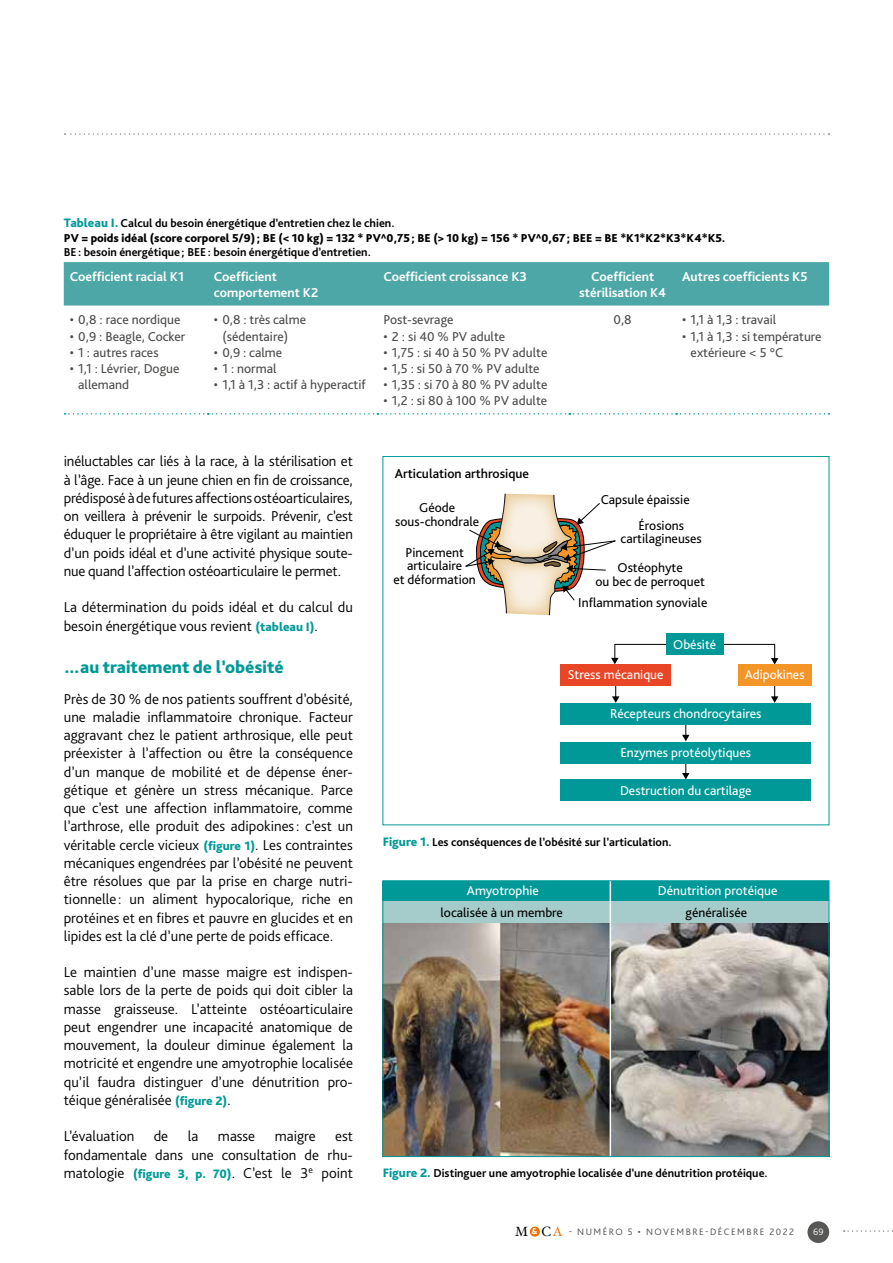
<style>
.page{position:relative;width:893px;height:1263px;background:#fff}
.page>*{position:absolute;margin:0;border:0;box-sizing:border-box;transform-origin:0 0}
.t1{font:800 18px "Bliss Pro";color:#009998}
.t2{font:300 15px/18.3px "Bliss Pro";color:#000;text-align:justify}
.t3{font:13.5px/16.2px "Bliss Pro";color:#4a4a49}
.t4{font:13.5px/13.5px "Bliss Pro";color:#000}
.t5{font:13.5px "Bliss Pro";color:#fff}
.t6{font:700 13.5px/16.2px "Bliss Pro";color:#fff}
.t7{font:500 13.5px "Bliss Pro";color:#000}
.t8{font:13.35px "Hoefler Text";color:#000}
.t9{font:700 12px "Bliss Pro";color:#000}
.t10{font:800 12px/14.4px "Bliss Pro";color:#000}
.t11{font:300 9.75px "Bliss Pro";letter-spacing:.15em;color:#4a4a49}
.t12{font:300 9.75px "Bliss Pro";color:#fff}
.s1{font-size:12.75px;color:#009998}
.s2{font-weight:700}
.s3{font-weight:800;font-size:12.75px;color:#009998}
.s4{font-family:"Interstate";font-weight:700;font-size:8.1px;color:#fff}
.s5{font-family:"Hoefler Text";font-weight:400;font-size:13.35px;color:#ee7203}
</style>
<div class="page">
<div style="left:807px;top:1221px;width:22px;height:22px;background:#575756;border-radius:50%"></div>
<div style="left:530px;top:1226px;width:10px;height:11px;background:#ee7203;border-radius:50%"></div>
<svg style="left:844px;top:1230px;width:49px;height:2px"></svg>
<svg style="left:65px;top:133px;width:764px;height:2px"></svg>
<div style="left:64px;top:262px;width:765px;height:44px;background:#4da7a6"></div>
<svg style="left:65px;top:413px;width:764px;height:2px"></svg>
<svg style="left:771px;top:686px;width:7px;height:17px"></svg>
<svg style="left:612px;top:686px;width:7px;height:17px"></svg>
<svg style="left:682px;top:724px;width:7px;height:17px"></svg>
<svg style="left:682px;top:763px;width:7px;height:16px"></svg>
<div style="left:614px;top:644px;width:161px;height:15px;border:1px solid #000"></div>
<svg style="left:771px;top:658px;width:7px;height:6px"></svg>
<svg style="left:611px;top:658px;width:8px;height:6px"></svg>
<div style="left:738px;top:664px;width:73px;height:22px;background:#f49528"></div>
<div style="left:560px;top:664px;width:111px;height:22px;background:#e84626"></div>
<div style="left:560px;top:703px;width:251px;height:21px;background:#009998"></div>
<div style="left:560px;top:742px;width:251px;height:21px;background:#009998"></div>
<div style="left:560px;top:779px;width:251px;height:22px;background:#009998"></div>
<div style="left:666px;top:634px;width:57px;height:21px;background:#009998"></div>
<svg style="left:465px;top:493px;width:151px;height:123px"></svg>
<img style="left:385px;top:922px;width:442px;height:233px">
<div style="left:383px;top:881px;width:446px;height:20px;background:#009998"></div>
<div style="left:383px;top:901px;width:446px;height:21px;background:#a5cbcb"></div>
<hr style="left:610px;top:881px;width:1px;height:275px;background:#fff">
<div style="left:383px;top:880px;width:446px;height:277px;border:1px solid #009998"></div>
<p class="t10" style="left:64px;top:217px;width:663px"><span class="s1">Tableau I.</span> <span class="s2">Calcul du besoin énergétique d’entretien chez le chien.<br></span>PV = poids idéal (score corporel 5/9) ; BE (&lt; 10 kg) = 132 * PV^0,75 ; BE (&gt; 10 kg) = 156 * PV^0,67 ; BEE = BE *K1*K2*K3*K4*K5.</p>
<p class="t9" style="left:64px;top:247px;width:309px">BE : besoin énergétique ; BEE : besoin énergétique d’entretien.</p>
<p class="t6" style="left:70px;top:269px;width:116px">Coefficient racial K1</p>
<p class="t6" style="left:214px;top:269px;width:106px">Coefficient comportement K2</p>
<p class="t6" style="left:383px;top:269px;width:145px">Coefficient croissance K3</p>
<p class="t6" style="left:579px;top:269px;width:88px;text-align:center">Coefficient stérilisation K4</p>
<p class="t6" style="left:682px;top:269px;width:127px">Autres coefficients K5</p>
<p class="t3" style="left:70px;top:313px;width:112px">• 0,8 : race nordique</p>
<p class="t3" style="left:70px;top:329px;width:117px">• 0,9 : Beagle, Cocker</p>
<p class="t3" style="left:70px;top:345px;width:90px">• 1 : autres races</p>
<p class="t3" style="left:78px;top:361px;width:103px;text-indent:-9px">• 1,1 : Lévrier, Dogue allemand</p>
<p class="t3" style="left:222px;top:313px;width:85px;text-indent:-9px">• 0,8 : très calme (sédentaire)</p>
<p class="t3" style="left:214px;top:345px;width:70px">• 0,9 : calme</p>
<p class="t3" style="left:214px;top:361px;width:64px">• 1 : normal</p>
<p class="t3" style="left:214px;top:377px;width:153px">• 1,1 à 1,3 : actif à hyperactif</p>
<p class="t3" style="left:614px;top:313px;width:20px">0,8</p>
<p class="t3" style="left:682px;top:313px;width:96px">• 1,1 à 1,3 : travail</p>
<p class="t3" style="left:691px;top:329px;width:133px;text-indent:-9px">• 1,1 à 1,3 : si température extérieure &lt; 5 °C</p>
<p class="t3" style="left:383px;top:313px;width:72px">Post-sevrage</p>
<p class="t3" style="left:383px;top:329px;width:123px">• 2 : si 40 % PV adulte</p>
<p class="t3" style="left:383px;top:345px;width:166px">• 1,75 : si 40 à 50 % PV adulte</p>
<p class="t3" style="left:383px;top:361px;width:158px">• 1,5 : si 50 à 70 % PV adulte</p>
<p class="t3" style="left:383px;top:377px;width:166px">• 1,35 : si 70 à 80 % PV adulte</p>
<p class="t3" style="left:383px;top:394px;width:165px">• 1,2 : si 80 à 100 % PV adulte</p>
<p class="t2" style="left:64px;top:453px;width:291px">inéluctables car liés à la race, à la stérilisation et à l’âge. Face à un jeune chien en fin de croissance, prédisposé à de futures affections ostéoarticulaires, on veillera à prévenir le surpoids. Prévenir, c’est éduquer le propriétaire à être vigilant au maintien d’un poids idéal et d’une activité physique soute&shy;nue quand l’affection ostéoarticulaire le permet.</p>
<p class="t2" style="left:64px;top:599px;width:291px">La détermination du poids idéal et du calcul du besoin énergétique vous revient <span class="s3">(tableau I)</span>.</p>
<p class="t1" style="left:64px;top:659px;width:221px">…au traitement de l’obésité</p>
<p class="t2" style="left:64px;top:690px;width:291px">Près de 30 % de nos patients souffrent d’obésité, une maladie inflammatoire chronique. Facteur aggravant chez le patient arthrosique, elle peut préexister à l’affection ou être la conséquence d’un manque de mobilité et de dépense éner&shy;gétique et génère un stress mécanique. Parce que c’est une affection inflammatoire, comme l’arthrose, elle produit des adipokines : c’est un véritable cercle vicieux <span class="s3">(figure 1)</span>. Les contraintes mécaniques engendrées par l’obésité ne peuvent être résolues que par la prise en charge nutri&shy;tionnelle : un aliment hypocalorique, riche en protéines et en fibres et pauvre en glucides et en lipides est la clé d’une perte de poids efficace.</p>
<p class="t2" style="left:64px;top:963px;width:291px">Le maintien d’une masse maigre est indispen&shy;sable lors de la perte de poids qui doit cibler la masse graisseuse. L’atteinte ostéoarticulaire peut engendrer une incapacité anatomique de mouvement, la douleur diminue également la motricité et engendre une amyotrophie localisée qu’il faudra distinguer d’une dénutrition pro&shy;téique généralisée <span class="s3">(figure 2)</span>.</p>
<p class="t2" style="left:64px;top:1128px;width:72px">L’évaluation</p>
<p class="t2" style="left:154px;top:1128px;width:16px">de</p>
<p class="t2" style="left:188px;top:1128px;width:12px">la</p>
<p class="t2" style="left:218px;top:1128px;width:39px">masse</p>
<p class="t2" style="left:275px;top:1128px;width:42px">maigre</p>
<p class="t2" style="left:64px;top:1128px;width:291px;text-indent:271px">est fondamentale dans une consultation de rhu&shy;matologie <span class="s3">(figure 3, p. 70)</span>. C’est le 3<sup>e</sup> point</p>
<p class="t7" style="left:395px;top:469px;width:136px">Articulation arthrosique</p>
<p class="t4" style="left:395px;top:501px;width:85px;text-align:center">Géode sous-chondrale</p>
<p class="t4" style="left:393px;top:546px;width:84px;text-align:center">Pincement articulaire<br>et déformation</p>
<p class="t4" style="left:638px;top:487px;width:53px;line-height:26px;text-indent:-38px">Capsule épaissie<br>Érosions</p>
<p class="t4" style="left:617px;top:525px;width:86px;line-height:28.7px">cartilagineuses<br>Ostéophyte</p>
<p class="t4" style="left:578px;top:571px;width:131px;line-height:21.1px;text-align:right">ou bec de perroquet<br>Inflammation synoviale</p>
<p class="t5" style="left:673px;top:638px;width:45px">Obésité</p>
<p class="t5" style="left:568px;top:668px;width:97px">Stress mécanique</p>
<p class="t5" style="left:745px;top:668px;width:61px">Adipokines</p>
<p class="t5" style="left:610px;top:707px;width:153px">Récepteurs chondrocytaires</p>
<p class="t5" style="left:620px;top:746px;width:132px">Enzymes protéolytiques</p>
<p class="t5" style="left:620px;top:783px;width:133px">Destruction du cartilage</p>
<p class="t9" style="left:383px;top:837px;width:290px"><span class="s3">Figure 1.</span> Les conséquences de l’obésité sur l’articulation.</p>
<p class="t5" style="left:467px;top:885px;width:74px">Amyotrophie</p>
<p class="t5" style="left:658px;top:885px;width:121px">Dénutrition protéique</p>
<p class="t4" style="left:440px;top:907px;width:124px">localisée à un membre</p>
<p class="t4" style="left:685px;top:907px;width:63px">généralisée</p>
<p class="t9" style="left:383px;top:1169px;width:387px"><span class="s3">Figure 2.</span> Distinguer une amyotrophie localisée d’une dénutrition protéique.</p>
<p class="t11" style="left:532px;top:1227px;width:264px"><span class="s4">&amp;</span> <span class="s5">A</span> - NUMÉRO 5 • NOVEMBRE-DÉCEMBRE 2022</p>
<p class="t12" style="left:813px;top:1227px;width:12px">69</p>
<p class="t8" style="left:515px;top:1224px;width:38px">M C</p>
</div>
